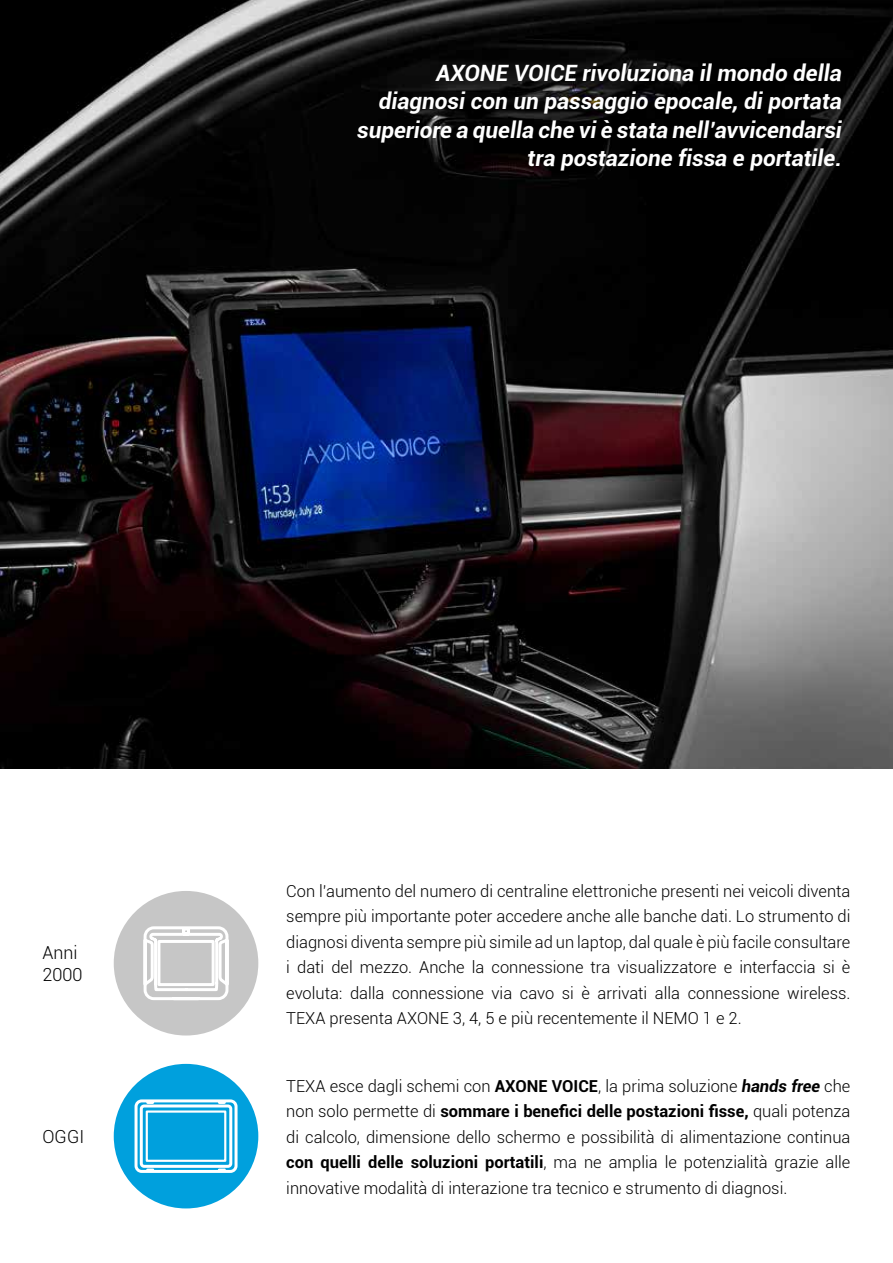
<style>
.page{position:relative;width:893px;height:1263px;background:#fff}
.page>*{position:absolute;margin:0;border:0;box-sizing:border-box;transform-origin:0 0}
.t1{font:italic 700 22.5px/28.5px "Roboto";color:#fff;text-align:right}
.t2{font:300 18px/22px "Roboto";color:#000}
.t3{font:300 16.5px/25.5px "Roboto";color:#000;text-align:justify}
.s1{font-weight:700}
.s2{font-weight:700;font-style:italic}
</style>
<div class="page">
<div style="left:114px;top:1064px;width:144px;height:144px;background:#00a0dd;border-radius:50%"></div>
<div style="left:114px;top:891px;width:144px;height:144px;background:#c6c6c6;border-radius:50%"></div>
<svg style="left:143px;top:926px;width:86px;height:75px"></svg>
<svg style="left:134px;top:1099px;width:104px;height:74px"></svg>
<img style="left:0;top:0;width:893px;height:768px">
<h1 class="t1" style="left:357px;top:58px;width:486px">AXONE VOICE rivoluziona il mondo della diagnosi con un passaggio epocale, di portata superiore a quella che vi è stata nell’avvicendarsi tra postazione fissa e portatile.</h1>
<p class="t2" style="left:43px;top:941px;width:41px">Anni<br>2000</p>
<p class="t2" style="left:43px;top:1125px;width:43px">OGGI</p>
<p class="t3" style="left:286px;top:878px;width:566px">Con l’aumento del numero di centraline elettroniche presenti nei veicoli diventa sempre più importante poter accedere anche alle banche dati. Lo strumento di diagnosi diventa sempre più simile ad un laptop, dal quale è più facile consultare i dati del mezzo. Anche la connessione tra visualizzatore e interfaccia si è evoluta: dalla connessione via cavo si è arrivati alla connessione wireless.<br>TEXA presenta AXONE 3, 4, 5 e più recentemente il NEMO 1 e 2.</p>
<p class="t3" style="left:286px;top:1073px;width:566px">TEXA esce dagli schemi con <span class="s1">AXONE VOICE</span>, la prima soluzione <span class="s2">hands free</span> che non solo permette di <span class="s1">sommare i benefici delle postazioni fisse,</span> quali potenza di calcolo, dimensione dello schermo e possibilità di alimentazione continua <span class="s1">con quelli delle soluzioni portatili</span>, ma ne amplia le potenzialità grazie alle innovative modalità di interazione tra tecnico e strumento di diagnosi.</p>
</div>
